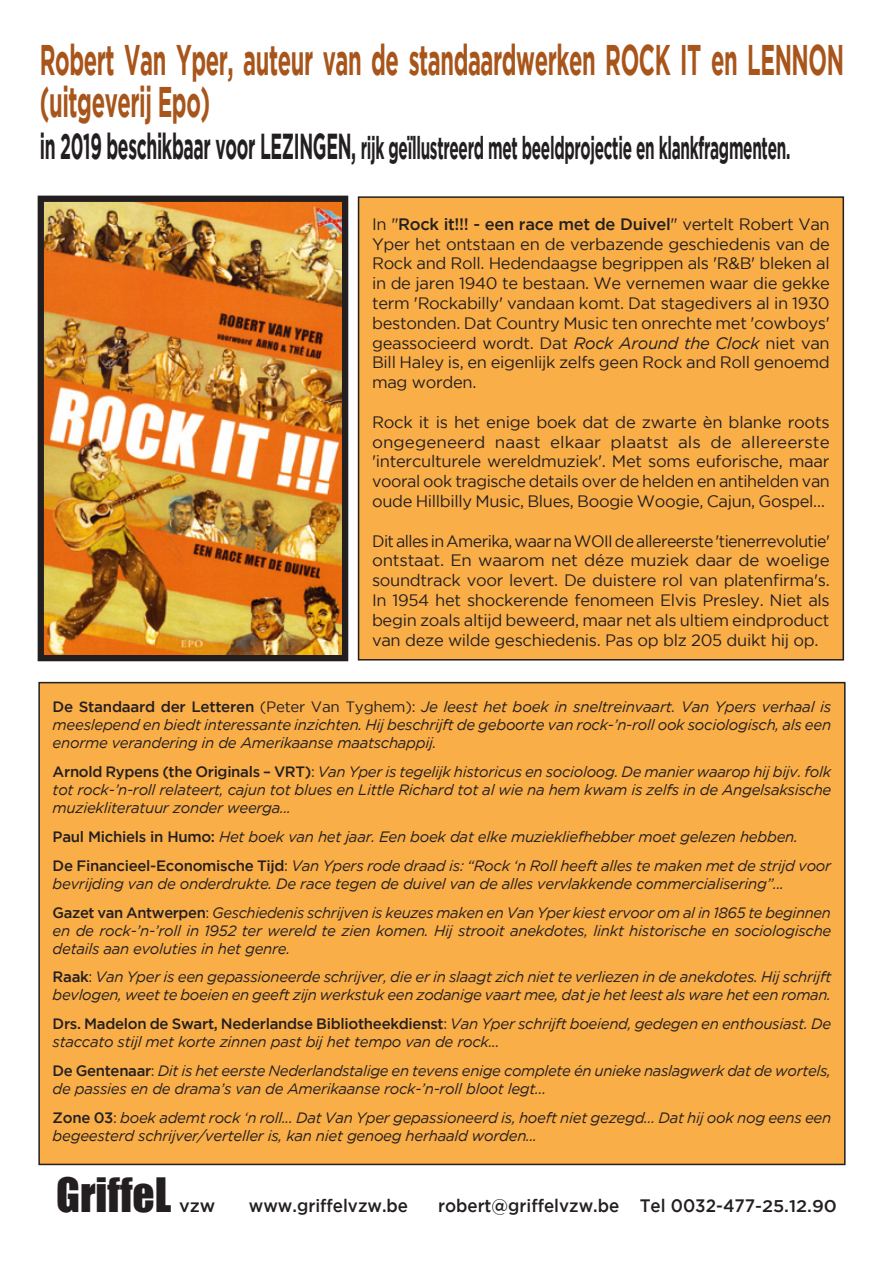
<style>
.page{position:relative;width:893px;height:1263px;background:#fff}
.page>*{position:absolute;margin:0;border:0;box-sizing:border-box;transform-origin:0 0}
.t1{font:43.5px "Impact";color:#231f20}
.t2{font:700 42.75px/42px "Gotham";letter-spacing:-.02em;color:#a8551b;scale:.51 1}
.t3{font:700 31.5px "Gotham";letter-spacing:-.02em;color:#231f20;scale:.49 1}
.t4{font:500 18px "Gotham";color:#231f20;scale:.94 1}
.t5{font:500 18px "Gotham";color:#231f20}
.t6{font:16.5px/19.8px "Gotham";letter-spacing:-.02em;color:#231f20;text-align:justify}
.t7{font:italic 15px/18px "Gotham";letter-spacing:-.02em;color:#231f20}
.s1{font-size:36px}
.s2{font-weight:500}
.s3{font-style:italic}
.s4{font-weight:500;font-style:normal}
.s5{font-style:normal}
.s6{font-size:16.95px}
</style>
<div class="page">
<div style="left:359px;top:197px;width:484px;height:463px;background:#faae48"></div>
<div style="left:358px;top:196px;width:486px;height:464px;border:2px solid #231f20"></div>
<img style="left:45px;top:203px;width:296px;height:451px">
<div style="left:38px;top:196px;width:310px;height:465px;border:6px solid #231f20"></div>
<div style="left:39px;top:683px;width:806px;height:481px;background:#faae48"></div>
<p class="t2" style="left:40px;top:38px;width:1578px">Robert Van Yper, auteur van de standaardwerken ROCK IT en LENNON (uitgeverij Epo)</p>
<p class="t3" style="left:40px;top:129px;width:1533px"><span class="s1">in 2019 beschikbaar voor LEZINGEN,</span> rijk geïllustreerd met beeldprojectie en klankfragmenten.</p>
<p class="t6" style="left:372px;top:214px;width:459px">In "<span class="s2">Rock it!!! - een race met de Duivel</span>" vertelt Robert Van Yper het ontstaan en de verbazende geschiedenis van de Rock and Roll. Hedendaagse begrippen als 'R&amp;B' bleken al in de jaren 1940 te bestaan. We vernemen waar die gekke term 'Rockabilly' vandaan komt. Dat stagedivers al in 1930 bestonden. Dat Country Music ten onrechte met 'cowboys' geassocieerd wordt. Dat <span class="s3">Rock Around the Clock</span> niet van Bill Haley is, en eigenlijk zelfs geen Rock and Roll genoemd mag worden.</p>
<p class="t6" style="left:372px;top:412px;width:459px">Rock it is het enige boek dat de zwarte èn blanke roots ongegeneerd naast elkaar plaatst als de allereerste 'interculturele wereldmuziek'. Met soms euforische, maar vooral ook tragische details over de helden en antihelden van oude Hillbilly Music, Blues, Boogie Woogie, Cajun, Gospel…</p>
<p class="t6" style="left:372px;top:530px;width:459px">Dit alles in Amerika, waar na WOII de allereerste 'tienerrevolutie' ontstaat. En waarom net déze muziek daar de woelige soundtrack voor levert. De duistere rol van platenfirma's.<br>In 1954 het shockerende fenomeen Elvis Presley. Niet als begin zoals altijd beweerd, maar net als ultiem eindproduct van deze wilde geschiedenis. Pas op blz 205 duikt hij op.</p>
<p class="t7" style="left:53px;top:698px;width:780px;text-align:justify"><span class="s4">De Standaard der Letteren</span> <span class="s5">(Peter Van Tyghem):</span> Je leest het boek in sneltreinvaart. Van Ypers verhaal is meeslepend en biedt interessante inzichten. Hij beschrijft de geboorte van rock-’n-roll ook sociologisch, als een enorme verandering in de Amerikaanse maatschappij.</p>
<p class="t7" style="left:53px;top:763px;width:780px;text-align:justify"><span class="s4">Arnold Rypens (the Originals – VRT)</span><span class="s5">:</span> Van Yper is tegelijk historicus en socioloog. De manier waarop hij bijv. folk tot rock-’n-roll relateert, cajun tot blues en Little Richard tot al wie na hem kwam is zelfs in de Angelsaksische muziekliteratuur zonder weerga...</p>
<p class="t7" style="left:53px;top:828px;width:747px"><span class="s4">Paul Michiels in Humo:</span> Het boek van het jaar. Een boek dat elke muziekliefhebber moet gelezen hebben.</p>
<p class="t7" style="left:53px;top:856px;width:780px"><span class="s4">De Financieel-Economische Tijd</span><span class="s5">:</span> Van Ypers rode draad is: “Rock ‘n Roll heeft alles te maken met de strijd voor bevrijding van de onderdrukte. De race tegen de duivel van de alles vervlakkende commercialisering”...</p>
<p class="t7" style="left:53px;top:903px;width:780px;text-align:justify"><span class="s4">Gazet van Antwerpen</span><span class="s5">:</span> Geschiedenis schrijven is keuzes maken en Van Yper kiest ervoor om al in 1865 te beginnen en de rock-’n-’roll in 1952 ter wereld te zien komen. Hij strooit anekdotes, linkt historische en sociologische details aan evoluties in het genre.</p>
<p class="t7" style="left:53px;top:968px;width:780px"><span class="s4">Raak</span><span class="s5">:</span> Van Yper is een gepassioneerde schrijver, die er in slaagt zich niet te verliezen in de anekdotes. Hij schrijft bevlogen, weet te boeien en geeft zijn werkstuk een zodanige vaart mee, dat je het leest als ware het een roman.</p>
<p class="t7" style="left:53px;top:1015px;width:780px"><span class="s4">Drs. Madelon de Swart, Nederlandse Bibliotheekdienst</span><span class="s5">:</span> Van Yper schrijft boeiend, gedegen en enthousiast. De staccato stijl met korte zinnen past bij het tempo van de rock...</p>
<p class="t7" style="left:53px;top:1062px;width:780px"><span class="s4">De Gentenaar</span><span class="s5">:</span> Dit is het eerste Nederlandstalige en tevens enige complete én unieke naslagwerk dat de wortels, de passies en de drama’s van de Amerikaanse rock-’n-roll bloot legt...</p>
<p class="t7" style="left:53px;top:1108px;width:780px"><span class="s4">Zone 03</span><span class="s5">:</span> boek ademt rock ‘n roll... Dat Van Yper gepassioneerd is, hoeft niet gezegd... Dat hij ook nog eens een begeesterd schrijver/verteller is, kan niet genoeg herhaald worden...</p>
<p class="t1" style="left:56px;top:1161px;width:117px">GriffeL</p>
<p class="t5" style="left:179px;top:1195px;width:38px">vzw</p>
<p class="t4" style="left:249px;top:1196px;width:171px">www.griffelvzw.be</p>
<p class="t4" style="left:438px;top:1195px;width:426px">robert@griffelvzw.be Tel 0032-477<span class="s6">-25.12.90</span></p>
</div>
